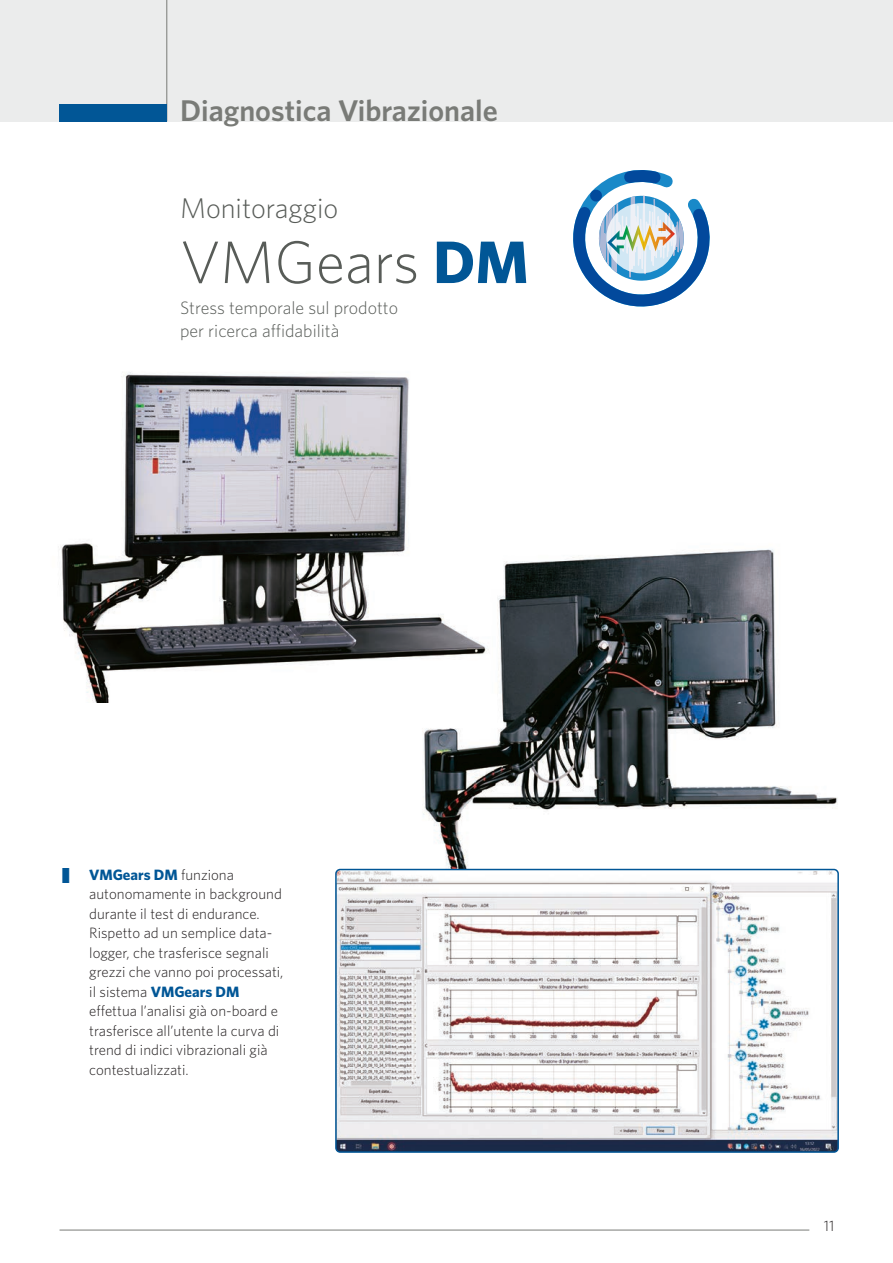
<style>
.page{position:relative;width:893px;height:1263px;background:#fff}
.page>*{position:absolute;margin:0;border:0;box-sizing:border-box;transform-origin:0 0}
.t1{font:300 60px "Whitney";color:#585c58}
.t2{font:600 30px "Whitney";color:#797b77}
.t3{font:300 28.5px "Whitney";color:#585c58}
.t4{font:300 18px/22.5px "Whitney";color:#585c58}
.t5{font:300 15px/19.5px "Whitney";color:#231f20}
.t6{font:300 15px "Whitney";color:#015696}
.s1{font-weight:700;color:#015696}
</style>
<div class="page">
<img style="left:354px;top:549px;width:484px;height:320px">
<img style="left:338px;top:872px;width:498px;height:278px">
<div style="left:335px;top:869px;width:504px;height:284px;border:2px solid #015696;border-radius:4px"></div>
<img style="left:61px;top:372px;width:435px;height:330px">
<hr style="left:60px;top:1230px;width:749px;height:1px;background:#797b77">
<div style="left:0;top:0;width:893px;height:121px;background:#ebecec"></div>
<hr style="left:166px;top:0;width:1px;height:121px;background:#797b77">
<div style="left:60px;top:104px;width:107px;height:17px;background:#015696"></div>
<svg style="left:573px;top:170px;width:137px;height:136px"></svg>
<p class="t2" style="left:180px;top:93px;width:319px">Diagnostica Vibrazionale</p>
<p class="t3" style="left:180px;top:192px;width:160px">Monitoraggio</p>
<p class="t1" style="left:180px;top:227px;width:350px">VMGears <span class="s1">DM</span></p>
<p class="t4" style="left:180px;top:296px;width:219px">Stress temporale sul prodotto per ricerca affidabilità</p>
<p class="t6" style="left:62px;top:866px;width:9px">Δ</p>
<p class="t5" style="left:89px;top:864px;width:196px"><span class="s1">VMGears DM</span> funziona autonomamente in background durante il test di endurance.<br>Rispetto ad un semplice data&shy;logger, che trasferisce segnali grezzi che vanno poi processati, il sistema <span class="s1">VMGears DM </span>effettua l’analisi già on-board e trasferisce all’utente la curva di trend di indici vibrazionali già contestualizzati.</p>
<p class="t5" style="left:824px;top:1215px;width:12px">11</p>
</div>
